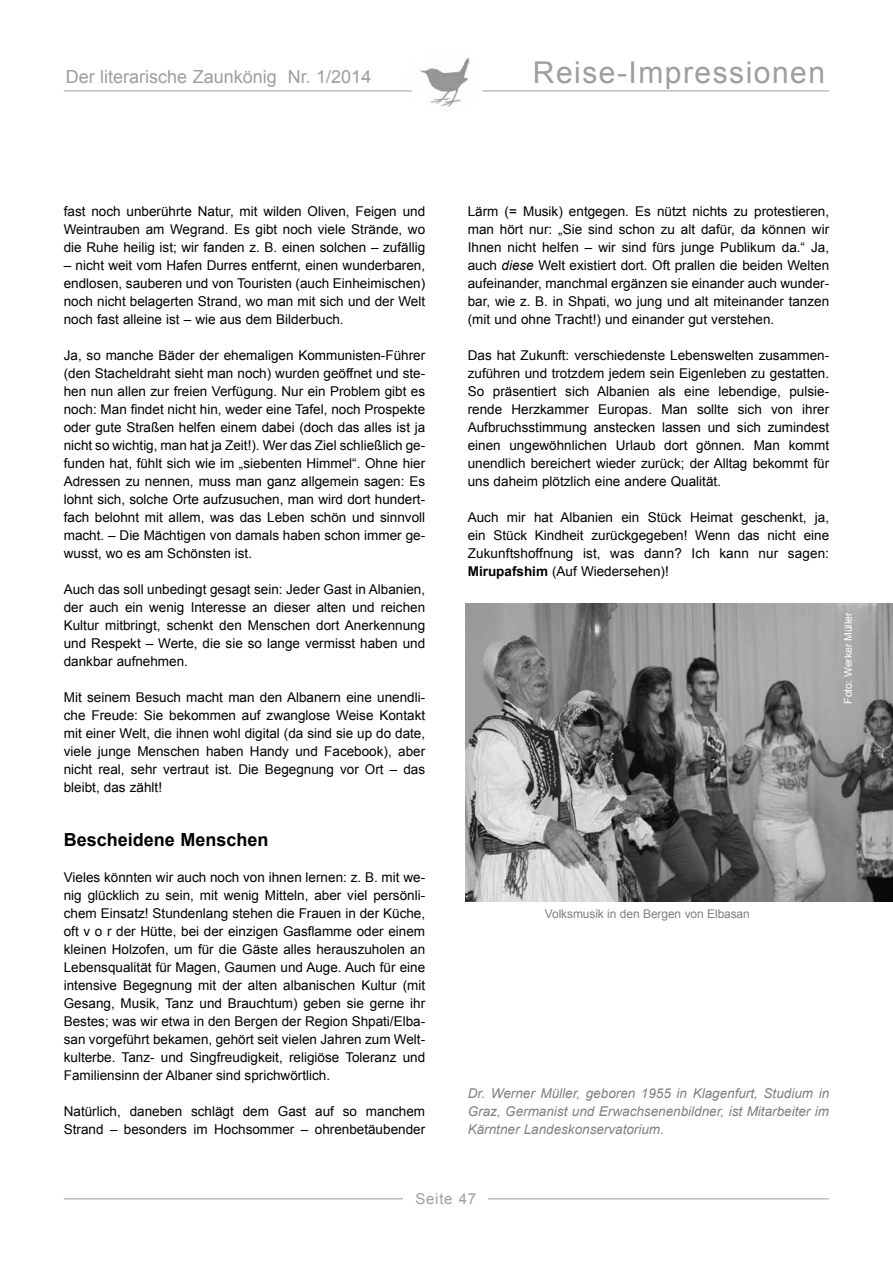
<style>
.page{position:relative;width:893px;height:1263px;background:#fff}
.page>*{position:absolute;margin:0;border:0;box-sizing:border-box;transform-origin:0 0}
.t1{font:30px "Arial";letter-spacing:.05em;color:#9c9e9f}
.t2{font:18px "Arial";color:#9c9e9f}
.t3{font:700 18px "Arial";color:#000}
.t4{font:15px "Arial";letter-spacing:.05em;color:#9c9e9f}
.t5{font:13.5px/18px "Arial";color:#000;text-align:justify}
.t6{font:italic 13.5px/18px "Arial";color:#808080;text-align:justify}
.t7{font:12px "Arial";letter-spacing:-.01em;color:#808080}
.t8{font:10.5px "Arial";letter-spacing:-.01em;color:#fff}
.s1{font-style:italic}
.s2{font-weight:700}
</style>
<div class="page">
<img style="left:465px;top:604px;width:428px;height:297px">
<hr style="left:64px;top:91px;width:765px;height:1px;background:#9c9e9f">
<div style="left:410px;top:45px;width:69px;height:69px;background:#fff;border-radius:50%"></div>
<hr style="left:64px;top:1198px;width:765px;height:1px;background:#9c9e9f">
<div style="left:404px;top:1191px;width:84px;height:27px;background:#fff"></div>
<img style="left:420px;top:57px;width:60px;height:50px">
<div style="left:415px;top:45px;width:69px;height:69px;border:1px solid #fff;border-radius:50%"></div>
<h2 class="t2" style="left:66px;top:65px;width:307px">Der literarische Zaunkönig Nr. 1/2014</h2>
<h1 class="t1" style="left:533px;top:53px;width:294px">Reise-Impressionen</h1>
<p class="t5" style="left:64px;top:202px;width:363px">fast noch unberührte Natur, mit wilden Oliven, Feigen und Weintrauben am Wegrand. Es gibt noch viele Strände, wo die Ruhe heilig ist; wir fanden z. B. einen solchen – zufällig</p>
<p class="t5" style="left:64px;top:256px;width:363px">– nicht weit vom Hafen Durres entfernt, einen wunderbaren, endlosen, sauberen und von Touristen (auch Einheimischen) noch nicht belagerten Strand, wo man mit sich und der Welt noch fast alleine ist – wie aus dem Bilderbuch.</p>
<p class="t5" style="left:64px;top:346px;width:363px">Ja, so manche Bäder der ehemaligen Kommunisten-Führer (den Stacheldraht sieht man noch) wurden geöffnet und ste&shy;hen nun allen zur freien Verfügung. Nur ein Problem gibt es noch: Man findet nicht hin, weder eine Tafel, noch Prospekte oder gute Straßen helfen einem dabei (doch das alles ist ja nicht so wichtig, man hat ja Zeit!). Wer das Ziel schließlich ge&shy;funden hat, fühlt sich wie im „siebenten Himmel“. Ohne hier Adressen zu nennen, muss man ganz allgemein sagen: Es lohnt sich, solche Orte aufzusuchen, man wird dort hundert&shy;fach belohnt mit allem, was das Leben schön und sinnvoll macht. – Die Mächtigen von damals haben schon immer ge&shy;wusst, wo es am Schönsten ist.</p>
<p class="t5" style="left:64px;top:580px;width:363px">Auch das soll unbedingt gesagt sein: Jeder Gast in Albanien, der auch ein wenig Interesse an dieser alten und reichen Kultur mitbringt, schenkt den Menschen dort Anerkennung und Respekt – Werte, die sie so lange vermisst haben und dankbar aufnehmen.</p>
<p class="t5" style="left:64px;top:688px;width:363px">Mit seinem Besuch macht man den Albanern eine unendli&shy;che Freude: Sie bekommen auf zwanglose Weise Kontakt mit einer Welt, die ihnen wohl digital (da sind sie up do date, viele junge Menschen haben Handy und Facebook), aber nicht real, sehr vertraut ist. Die Begegnung vor Ort – das bleibt, das zählt!</p>
<h2 class="t3" style="left:64px;top:828px;width:206px">Bescheidene Menschen</h2>
<p class="t5" style="left:64px;top:868px;width:363px">Vieles könnten wir auch noch von ihnen lernen: z. B. mit we&shy;nig glücklich zu sein, mit wenig Mitteln, aber viel persönli&shy;chem Einsatz! Stundenlang stehen die Frauen in der Küche, oft v o r der Hütte, bei der einzigen Gasflamme oder einem kleinen Holzofen, um für die Gäste alles herauszuholen an Lebensqualität für Magen, Gaumen und Auge. Auch für eine intensive Begegnung mit der alten albanischen Kultur (mit Gesang, Musik, Tanz und Brauchtum) geben sie gerne ihr Bestes; was wir etwa in den Bergen der Region Shpati/Elba&shy;san vorgeführt bekamen, gehört seit vielen Jahren zum Welt&shy;kulterbe. Tanz- und Singfreudigkeit, religiöse Toleranz und Familiensinn der Albaner sind sprichwörtlich.</p>
<p class="t5" style="left:64px;top:1102px;width:363px">Natürlich, daneben schlägt dem Gast auf so manchem<br>Strand – besonders im Hochsommer – ohrenbetäubender</p>
<p class="t5" style="left:468px;top:202px;width:363px">Lärm (= Musik) entgegen. Es nützt nichts zu protestieren, man hört nur: „Sie sind schon zu alt dafür, da können wir Ihnen nicht helfen – wir sind fürs junge Publikum da.“ Ja, auch <span class="s1">diese</span> Welt existiert dort. Oft prallen die beiden Welten aufeinander, manchmal ergänzen sie einander auch wunder&shy;bar, wie z. B. in Shpati, wo jung und alt miteinander tanzen (mit und ohne Tracht!) und einander gut verstehen.</p>
<p class="t5" style="left:468px;top:346px;width:363px">Das hat Zukunft: verschiedenste Lebenswelten zusammen&shy;zuführen und trotzdem jedem sein Eigenleben zu gestatten.<br>So präsentiert sich Albanien als eine lebendige, pulsie&shy;rende Herzkammer Europas. Man sollte sich von ihrer Aufbruchsstimmung anstecken lassen und sich zumindest einen ungewöhnlichen Urlaub dort gönnen. Man kommt unendlich bereichert wieder zurück; der Alltag bekommt für uns daheim plötzlich eine andere Qualität.</p>
<p class="t5" style="left:468px;top:508px;width:363px">Auch mir hat Albanien ein Stück Heimat geschenkt, ja, ein Stück Kindheit zurückgegeben! Wenn das nicht eine Zukunftshoffnung ist, was dann? Ich kann nur sagen:<br><span class="s2">Mirupafshim</span> (Auf Wiedersehen)!</p>
<p class="t8" style="left:841px;top:704px;width:92px;rotate:-90deg">Foto: Werker Müller</p>
<p class="t7" style="left:545px;top:906px;width:206px">Volksmusik in den Bergen von Elbasan</p>
<p class="t6" style="left:468px;top:1084px;width:363px">Dr. Werner Müller, geboren 1955 in Klagenfurt, Studium in Graz, Germanist und Erwachsenenbildner, ist Mitarbeiter im Kärntner Landeskonservatorium.</p>
<p class="t4" style="left:415px;top:1188px;width:62px">Seite 47</p>
</div>
